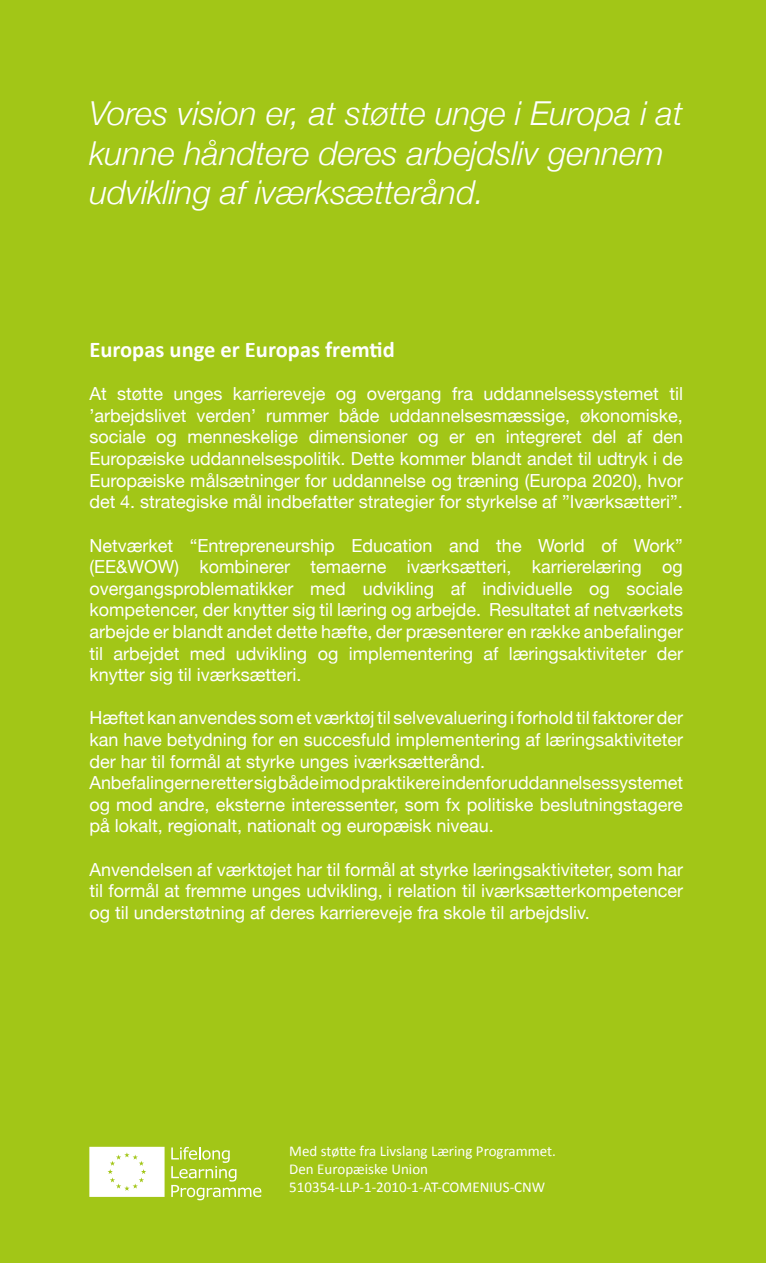
<style>
.page{position:relative;width:766px;height:1263px;background:#fff}
.page>*{position:absolute;margin:0;border:0;box-sizing:border-box;transform-origin:0 0}
.t1{font:italic 300 33px/39.6px "Helvetica Neue";color:#fff}
.t2{font:700 22.5px "Calibri";color:#fff}
.t3{font:18px/21.6px "Helvetica Neue";color:#fff;text-align:justify}
.t4{font:15px/18px "Calibri";color:#fff}
</style>
<div class="page">
<div style="left:0;top:0;width:765px;height:1263px;background:#a2c617"></div>
<svg style="left:89px;top:1147px;width:75px;height:50px;background:#fbfcf7"></svg>
<svg style="left:171px;top:1147px;width:90px;height:53px"></svg>
<h1 class="t1" style="left:89px;top:92px;width:595px">Vores vision er, at støtte unge i Europa i at kunne håndtere deres arbejdsliv gennem udvikling af iværksætterånd.</h1>
<p class="t2" style="left:89px;top:335px;width:307px">Europas unge er Europas fremtid</p>
<p class="t3" style="left:89px;top:382px;width:595px">At støtte unges karriereveje og overgang fra uddannelsessystemet til ’arbejdslivet verden’ rummer både uddannelsesmæssige, økonomiske, sociale og menneskelige dimensioner og er en integreret del af den Europæiske uddannelsespolitik. Dette kommer blandt andet til udtryk i de Europæiske målsætninger for uddannelse og træning (Europa 2020), hvor det 4. strategiske mål indbefatter strategier for styrkelse af ”Iværksætteri”.</p>
<p class="t3" style="left:89px;top:533px;width:595px">Netværket “Entrepreneurship Education and the World of Work” (EE&amp;WOW) kombinerer temaerne iværksætteri, karrierelæring og overgangsproblematikker med udvikling af individuelle og sociale kompetencer, der knytter sig til læring og arbejde. Resultatet af netværkets arbejde er blandt andet dette hæfte, der præsenterer en række anbefalinger til arbejdet med udvikling og implementering af læringsaktiviteter der knytter sig til iværksætteri.</p>
<p class="t3" style="left:89px;top:706px;width:595px;text-align:left">Hæftet kan anvendes som et værktøj til selvevaluering i forhold til faktorer der kan have betydning for en succesfuld implementering af læringsaktiviteter der har til formål at styrke unges iværksætterånd.<br>Anbefalingerne retter sig både imod praktikere indenfor uddannelsessystemet og mod andre, eksterne interessenter, som fx politiske beslutningstagere på lokalt, regionalt, nationalt og europæisk niveau.</p>
<p class="t3" style="left:89px;top:857px;width:595px">Anvendelsen af værktøjet har til formål at styrke læringsaktiviteter, som har til formål at fremme unges udvikling, i relation til iværksætterkompetencer og til understøtning af deres karriereveje fra skole til arbejdsliv.</p>
<p class="t4" style="left:289px;top:1142px;width:268px">Med støtte fra Livslang Læring Programmet.<br>Den Europæiske Union<br>510354-LLP-1-2010-1-AT-COMENIUS-CNW</p>
</div>
